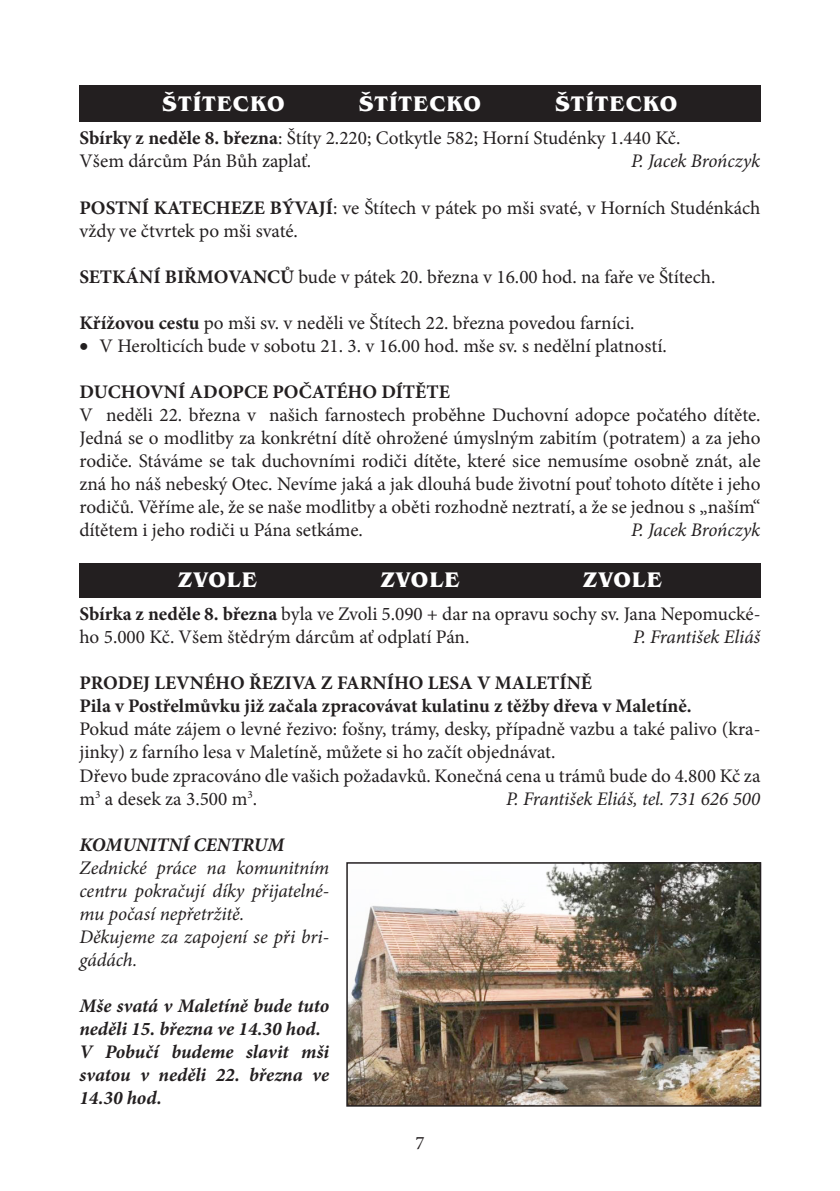
<style>
.page{position:relative;width:840px;height:1191px;background:#fff}
.page>*{position:absolute;margin:0;border:0;box-sizing:border-box;transform-origin:0 0}
.t1{font:700 21.8px "Benguiat Itc TOT";letter-spacing:.045em;color:#fff}
.t2{font:19.2px/23px "Minion Pro";color:#231f20}
.t3{font:italic 19.2px/23px "Minion Pro";letter-spacing:-.005em;color:#231f20}
.t4{font:700 19.2px/23px "Minion Pro";color:#231f20}
.t5{font:italic 700 19.2px/23px "Minion Pro";color:#231f20}
.t6{font:19px "Minion Pro";color:#231f20}
.s1{font-weight:700}
</style>
<div class="page">
<div style="left:79px;top:85px;width:681px;height:36px;background:#231f20"></div>
<div style="left:79px;top:563px;width:681px;height:34px;background:#231f20"></div>
<img style="left:349px;top:865px;width:408px;height:238px">
<div style="left:346px;top:862px;width:414px;height:244px;border:2px solid #231f20"></div>
<p class="t1" style="left:162px;top:91px;width:123px">ŠTÍTECKO</p>
<p class="t1" style="left:359px;top:91px;width:123px">ŠTÍTECKO</p>
<p class="t1" style="left:555px;top:91px;width:123px">ŠTÍTECKO</p>
<p class="t2" style="left:79px;top:127px;width:602px"><span class="s1">Sbírky z neděle 8. března</span>: Štíty 2.220; Cotkytle 582; Horní Studénky 1.440 Kč.<br>Všem dárcům Pán Bůh zaplať.</p>
<p class="t3" style="left:630px;top:150px;width:131px">P. Jacek Brończyk</p>
<p class="t2" style="left:79px;top:196px;width:682px"><span class="s1">POSTNÍ KATECHEZE BÝVAJÍ</span>: ve Štítech v pátek po mši svaté, v Horních Studénkách vždy ve čtvrtek po mši svaté.</p>
<p class="t2" style="left:79px;top:265px;width:637px"><span class="s1">SETKÁNÍ BIŘMOVANCŮ</span> bude v pátek 20. března v 16.00 hod. na faře ve Štítech.</p>
<p class="t2" style="left:79px;top:311px;width:556px"><span class="s1">Křížovou cestu</span> po mši sv. v neděli ve Štítech 22. března povedou farníci.</p>
<p class="t2" style="left:79px;top:334px;width:588px">• V Herolticích bude v sobotu 21. 3. v 16.00 hod. mše sv. s nedělní platností.</p>
<p class="t4" style="left:79px;top:380px;width:372px">DUCHOVNÍ ADOPCE POČATÉHO DÍTĚTE</p>
<p class="t2" style="left:79px;top:403px;width:682px;text-align:justify">V neděli 22. března v našich farnostech proběhne Duchovní adopce počatého dítěte.<br>Jedná se o modlitby za konkrétní dítě ohrožené úmyslným zabitím (potratem) a za jeho rodiče. Stáváme se tak duchovními rodiči dítěte, které sice nemusíme osobně znát, ale zná ho náš nebeský Otec. Nevíme jaká a jak dlouhá bude životní pouť tohoto dítěte i jeho rodičů. Věříme ale, že se naše modlitby a oběti rozhodně neztratí, a že se jednou s „naším“ dítětem i jeho rodiči u Pána setkáme.</p>
<p class="t3" style="left:630px;top:518px;width:131px">P. Jacek Brończyk</p>
<p class="t1" style="left:178px;top:567px;width:81px">ZVOLE</p>
<p class="t1" style="left:380px;top:567px;width:81px">ZVOLE</p>
<p class="t1" style="left:582px;top:567px;width:81px">ZVOLE</p>
<p class="t2" style="left:79px;top:602px;width:682px"><span class="s1">Sbírka z neděle 8. března</span> byla ve Zvoli 5.090 + dar na opravu sochy sv. Jana Nepomucké&shy;ho 5.000 Kč. Všem štědrým dárcům ať odplatí Pán.</p>
<p class="t3" style="left:633px;top:625px;width:128px">P. František Eliáš</p>
<p class="t4" style="left:79px;top:671px;width:613px">PRODEJ LEVNÉHO ŘEZIVA Z FARNÍHO LESA V MALETÍNĚ<br>Pila v Postřelmůvku již začala zpracovávat kulatinu z těžby dřeva v Maletíně.</p>
<p class="t2" style="left:79px;top:718px;width:682px">Pokud máte zájem o levné řezivo: fošny, trámy, desky, případně vazbu a také palivo (kra&shy;jinky) z farního lesa v Maletíně, můžete si ho začít objednávat.<br>Dřevo bude zpracováno dle vašich požadavků. Konečná cena u trámů bude do 4.800 Kč za m<sup>3</sup> a desek za 3.500 m<sup>3</sup>.</p>
<p class="t3" style="left:506px;top:787px;width:255px">P. František Eliáš, tel. 731 626 500</p>
<p class="t5" style="left:79px;top:832px;width:206px">KOMUNITNÍ CENTRUM</p>
<p class="t3" style="left:79px;top:856px;width:251px">Zednické práce na komunitním centru pokračují díky přijatelné&shy;mu počasí nepřetržitě.<br>Děkujeme za zapojení se při bri&shy;gádách.</p>
<p class="t5" style="left:79px;top:994px;width:251px">Mše svatá v Maletíně bude tuto neděli 15. března ve 14.30 hod.<br>V Pobučí budeme slavit mši svatou v neděli 22. března ve<br>14.30 hod.</p>
<p class="t6" style="left:415px;top:1130px;width:11px">7</p>
</div>
